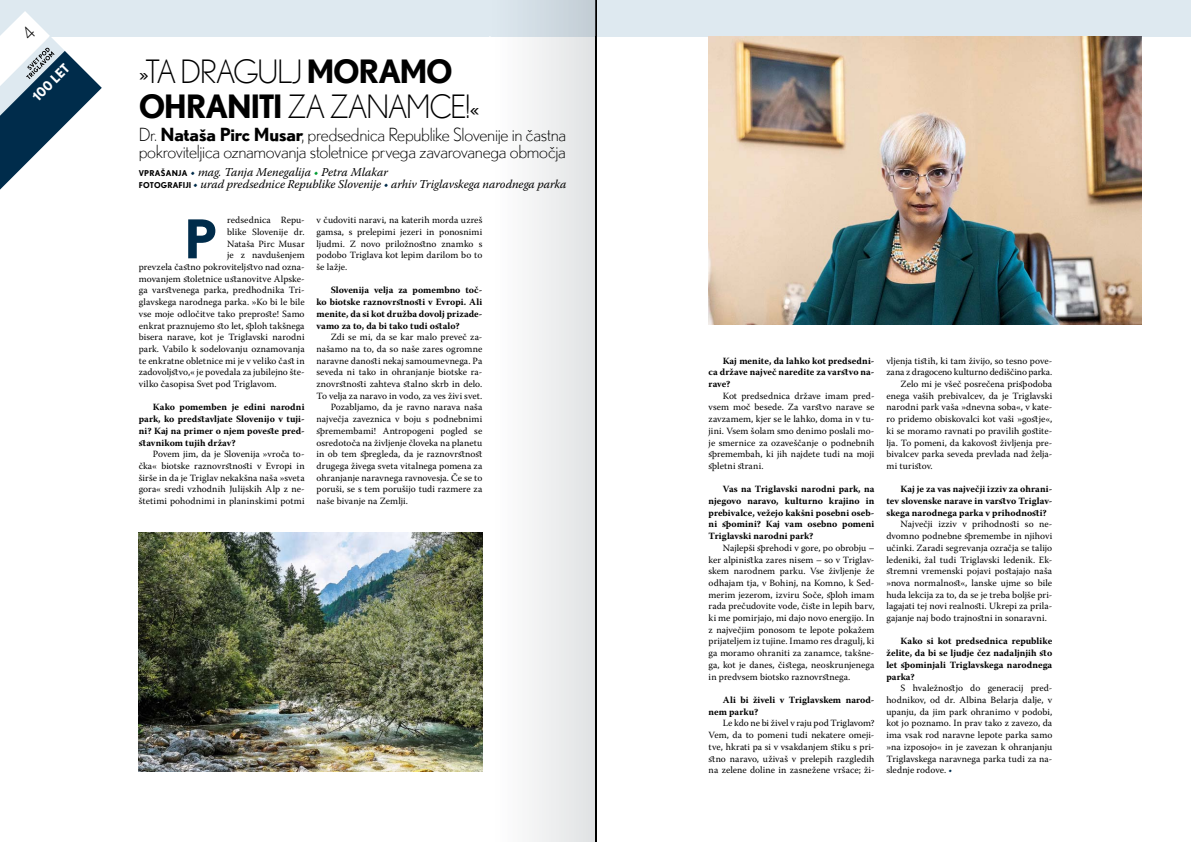
<style>
.page{position:relative;width:1191px;height:842px;background:#fff}
.page>*{position:absolute;margin:0;border:0;box-sizing:border-box;transform-origin:0 0}
.t1{font:700 53.3px "Nobel";color:#002c4b}
.t2{font:300 32px/35.1px "Nobel";letter-spacing:-.05em;color:#000}
.t3{font:300 18px/17px "Nobel";letter-spacing:-.02em;color:#000}
.t4{font:700 13px "Nobel";color:#fff}
.t5{font:italic 12px/11.7px "Warnock Pro";letter-spacing:-.005em;color:#000}
.t6{font:9.5px/11.7px "Warnock Pro";letter-spacing:.01em;color:#000;text-align:justify}
.t7{font:700 9.5px/11.7px "Warnock Pro";letter-spacing:.005em;color:#000;text-align:justify}
.t8{font:9.5px "Warnock Pro";letter-spacing:-.01em;color:#000}
.s1{font-weight:700}
.s2{font-family:"Nobel";font-weight:700;font-style:normal;font-size:8px}
.s3{font-style:normal;color:#002c4b}
.s4{font-style:normal;color:#009c33}
.s5{color:#002c4b}
</style>
<div class="page">
<div style="left:0;top:0;width:1191px;height:36px;background:#dee9f0"></div>
<img style="left:708px;top:36px;width:433px;height:288px">
<img style="left:139px;top:532px;width:343px;height:240px">
<svg style="left:529px;top:191px;width:66px;height:651px"></svg>
<img style="left:595px;top:191px;width:1px;height:651px">
<svg style="left:489px;top:0;width:107px;height:191px"></svg>
<svg style="left:0;top:11px;width:102px;height:179px"></svg>
<h3 class="t4" style="left:31px;top:94px;width:47px;rotate:-45deg">100 LET</h3>
<h2 class="t2" style="left:139px;top:56px;width:343px">»TA DRAGULJ <span class="s1">MORAMO<br>OHRANITI</span> ZA ZANAMCE!«</h2>
<h3 class="t3" style="left:139px;top:127px;width:429px">Dr. <span class="s1">Nataša Pirc Musar</span>, predsednica Republike Slove ije in častna pokroviteljica oznamovanja stoletnice prvega zavarovan a</h3>
<p class="t5" style="left:139px;top:168px;width:429px"><span class="s2">VPRAŠANJA</span> <span class="s3">•</span> mag. Tanja Menegalija <span class="s4">•</span> Petra Mlakar<br><span class="s2">FOTOGRAFIJI</span> <span class="s3">•</span> urad predsednice Republike Slovenije <span class="s3">•</span> arhiv Triglavskega narodnega parka</p>
<h1 class="t1" style="left:184px;top:216px;width:34px">P</h1>
<p class="t6" style="left:227px;top:215px;width:79px">redsednica Repu-</p>
<h3 class="t3" style="left:487px;top:127px;width:10px">n</h3>
<h3 class="t3" style="left:483px;top:144px;width:85px">ega območja</h3>
<p class="t6" style="left:316px;top:215px;width:167px">v čudoviti naravi, na katerih morda uzreš gamsa, s prelepimi jezeri in ponosnimi ljudmi. Z novo priložnostno znamko s podobo Triglava kot lepim darilom bo to še lažje.</p>
<p class="t7" style="left:316px;top:285px;width:167px;text-indent:14px">Slovenija velja za pomembno toč&shy;ko biotske raznovrstnosti v Evropi. Ali menite, da si kot družba dovolj prizade&shy;vamo za to, da bi tako tudi ostalo?</p>
<p class="t6" style="left:331px;top:332px;width:153px">Zdi se mi, da se kar malo preveč za-</p>
<p class="t6" style="left:316px;top:344px;width:167px">našamo na to, da so naše zares ogromne</p>
<p class="t6" style="left:316px;top:356px;width:167px">naravne danosti nekaj samoumevnega. Pa</p>
<p class="t6" style="left:316px;top:367px;width:167px">seveda ni tako in ohranjanje biotske ra-</p>
<p class="t6" style="left:316px;top:379px;width:167px">znovrstnosti zahteva stalno skrb in delo.</p>
<p class="t6" style="left:316px;top:391px;width:167px">To velja za naravo in vodo, za ves živi svet.</p>
<p class="t6" style="left:331px;top:402px;width:153px">Pozabljamo, da je ravno narava naša</p>
<p class="t6" style="left:316px;top:414px;width:167px">največja zaveznica v boju s podnebnimi</p>
<p class="t6" style="left:316px;top:426px;width:167px">spremembami! Antropogeni pogled se</p>
<p class="t6" style="left:316px;top:437px;width:167px">osredotoča na življenje človeka na planetu</p>
<p class="t6" style="left:316px;top:449px;width:167px">in ob tem spregleda, da je raznovrstnost</p>
<p class="t6" style="left:316px;top:461px;width:167px">drugega živega sveta vitalnega pomena za</p>
<p class="t6" style="left:316px;top:473px;width:167px">ohranjanje naravnega ravnovesja. Če se to</p>
<p class="t6" style="left:316px;top:484px;width:167px">poruši, se s tem porušijo tudi razmere za</p>
<p class="t6" style="left:316px;top:496px;width:93px">naše bivanje na Zemlji.</p>
<p class="t6" style="left:227px;top:227px;width:79px">blike Slovenije dr.</p>
<p class="t6" style="left:227px;top:239px;width:79px">Nataša Pirc Musar</p>
<p class="t6" style="left:227px;top:250px;width:79px">je z navdušenjem</p>
<p class="t6" style="left:139px;top:262px;width:167px">prevzela častno pokroviteljstvo nad ozna-</p>
<p class="t6" style="left:139px;top:274px;width:167px">movanjem stoletnice ustanovitve Alpske-</p>
<p class="t6" style="left:139px;top:285px;width:167px">ga varstvenega parka, predhodnika Tri-</p>
<p class="t6" style="left:139px;top:297px;width:167px">glavskega narodnega parka. »Ko bi le bile</p>
<p class="t6" style="left:139px;top:309px;width:167px">vse moje odločitve tako preproste! Samo</p>
<p class="t6" style="left:139px;top:320px;width:167px">enkrat praznujemo sto let, sploh takšnega</p>
<p class="t6" style="left:139px;top:332px;width:167px">bisera narave, kot je Triglavski narodni</p>
<p class="t6" style="left:139px;top:344px;width:167px">park. Vabilo k sodelovanju oznamovanja</p>
<p class="t6" style="left:139px;top:356px;width:167px">te enkratne obletnice mi je v veliko čast in</p>
<p class="t6" style="left:139px;top:367px;width:167px">zadovoljstvo,« je povedala za jubilejno šte-</p>
<p class="t6" style="left:139px;top:379px;width:139px">vilko časopisa Svet pod Triglavom.</p>
<p class="t7" style="left:139px;top:402px;width:167px;text-indent:14px">Kako pomemben je edini narodni park, ko predstavljate Slovenijo v tuji&shy;ni? Kaj na primer o njem poveste pred&shy;stavnikom tujih držav?</p>
<p class="t6" style="left:139px;top:449px;width:167px;text-indent:14px">Povem jim, da je Slovenija »vroča to&shy;čka« biotske raznovrstnosti v Evropi in širše in da je Triglav nekakšna naša »sveta gora« sredi vzhodnih Julijskih Alp z ne&shy;štetimi pohodnimi in planinskimi potmi</p>
<p class="t7" style="left:708px;top:356px;width:167px;text-indent:14px">Kaj menite, da lahko kot predsedni&shy;ca države največ naredite za varstvo na&shy;rave?</p>
<p class="t6" style="left:708px;top:391px;width:167px;text-indent:14px">Kot predsednica države imam pred&shy;vsem moč besede. Za varstvo narave se zavzamem, kjer se le lahko, doma in v tu&shy;jini. Vsem šolam smo denimo poslali mo&shy;je smernice za ozaveščanje o podnebnih spremembah, ki jih najdete tudi na moji spletni strani.</p>
<p class="t7" style="left:708px;top:484px;width:167px;text-indent:14px">Vas na Triglavski narodni park, na njegovo naravo, kulturno krajino in prebivalce, vežejo kakšni posebni oseb&shy;ni spomini? Kaj vam osebno pomeni Triglavski narodni park?</p>
<p class="t6" style="left:708px;top:543px;width:167px;text-indent:14px">Najlepši sprehodi v gore, po obrobju – ker alpinistka zares nisem – so v Triglav&shy;skem narodnem parku. Vse življenje že odhajam tja, v Bohinj, na Komno, k Sed&shy;merim jezerom, izviru Soče, sploh imam rada prečudovite vode, čiste in lepih barv, ki me pomirjajo, mi dajo novo energijo. In z največjim ponosom te lepote pokažem prijateljem iz tujine. Imamo res dragulj, ki ga moramo ohraniti za zanamce, takšne&shy;ga, kot je danes, čistega, neoskrunjenega in predvsem biotsko raznovrstnega.</p>
<p class="t7" style="left:708px;top:695px;width:167px;text-indent:14px">Ali bi živeli v Triglavskem narod&shy;nem parku?</p>
<p class="t6" style="left:708px;top:718px;width:167px;text-indent:14px">Le kdo ne bi živel v raju pod Triglavom?<br>Vem, da to pomeni tudi nekatere omeji&shy;tve, hkrati pa si v vsakdanjem stiku s pri&shy;stno naravo, uživaš v prelepih razgledih na zelene doline in zasnežene vršace; ži-</p>
<p class="t6" style="left:886px;top:356px;width:167px">vljenja tistih, ki tam živijo, so tesno pove-</p>
<p class="t8" style="left:886px;top:369px;width:167px">zana z dragoceno kulturno dediščino parka.</p>
<p class="t6" style="left:900px;top:379px;width:153px">Zelo mi je všeč posrečena prispodoba</p>
<p class="t6" style="left:886px;top:391px;width:167px">enega vaših prebivalcev, da je Triglavski</p>
<p class="t6" style="left:886px;top:402px;width:167px">narodni park vaša »dnevna soba«, v kate-</p>
<p class="t6" style="left:886px;top:414px;width:167px">ro pridemo obiskovalci kot vaši »gostje«,</p>
<p class="t6" style="left:886px;top:426px;width:167px">ki se moramo ravnati po pravilih gostite-</p>
<p class="t6" style="left:886px;top:437px;width:167px">lja. To pomeni, da kakovost življenja pre-</p>
<p class="t6" style="left:886px;top:449px;width:167px">bivalcev parka seveda prevlada nad želja-</p>
<p class="t6" style="left:886px;top:461px;width:48px">mi turistov.</p>
<p class="t7" style="left:886px;top:484px;width:167px;text-indent:14px">Kaj je za vas največji izziv za ohrani&shy;tev slovenske narave in varstvo Triglav&shy;skega narodnega parka v prihodnosti?</p>
<p class="t6" style="left:886px;top:519px;width:167px;text-indent:14px">Največji izziv v prihodnosti so ne&shy;dvomno podnebne spremembe in njihovi učinki. Zaradi segrevanja ozračja se talijo ledeniki, žal tudi Triglavski ledenik. Ek&shy;stremni vremenski pojavi postajajo naša »nova normalnost«, lanske ujme so bile huda lekcija za to, da se je treba boljše pri&shy;lagajati tej novi realnosti. Ukrepi za prila&shy;gajanje naj bodo trajnostni in sonaravni.</p>
<p class="t7" style="left:886px;top:636px;width:167px;text-indent:14px">Kako si kot predsednica republike želite, da bi se ljudje čez nadaljnjih sto let spominjali Triglavskega narodnega parka?</p>
<p class="t6" style="left:886px;top:683px;width:167px;text-indent:14px">S hvaležnostjo do generacij pred&shy;hodnikov, od dr. Albina Belarja dalje, v upanju, da jim park ohranimo v podobi, kot jo poznamo. In prav tako z zavezo, da ima vsak rod naravne lepote parka samo »na izposojo« in je zavezan k ohranjanju Triglavskega naravnega parka tudi za na&shy;slednje rodove. <span class="s5">•</span></p>
</div>
